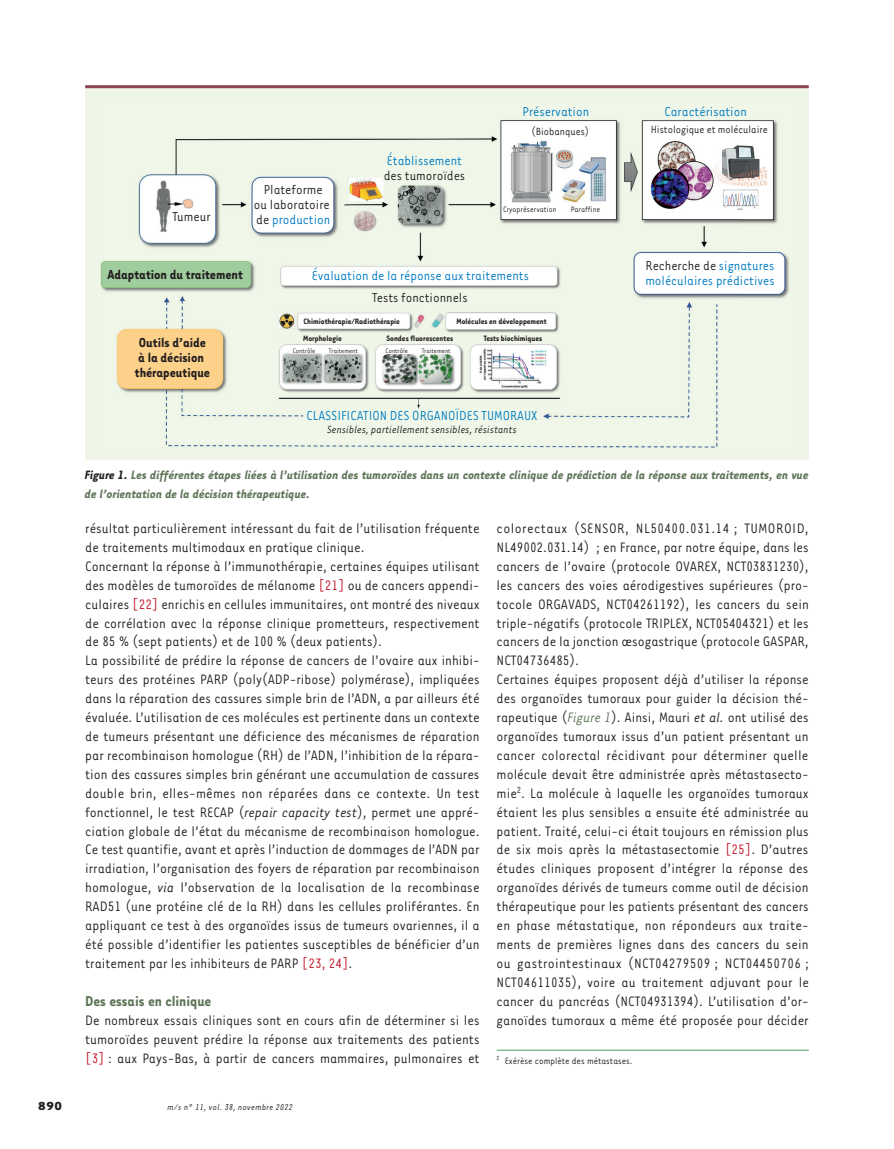
<style>
.page{position:relative;width:894px;height:1149px;background:#fff}
.page>*{position:absolute;margin:0;border:0;box-sizing:border-box;transform-origin:0 0}
.t1{font:700 16.5px "Tarzana Narrow";color:#5f7659}
.t2{font:15.75px/18.9px "Tarzana Narrow";color:#231f20}
.t3{font:15px/15px "Tarzana Narrow";color:#007cc2}
.t4{font:15px/15px "Tarzana Narrow";color:#231f20;text-align:center}
.t5{font:700 15px/15px "Tarzana Narrow";color:#231f20}
.t6{font:italic 700 13.95px/18.9px "Tarzana Narrow";color:#5f7659}
.t7{font:700 13.5px "Tarzana Wide";color:#231f20}
.t8{font:italic 12px "Tarzana Narrow";color:#231f20}
.t9{font:12px "Tarzana Narrow";color:#231f20}
.t10{font:10.5px "Tarzana Narrow";color:#231f20}
.t11{font:italic 9.75px "Tarzana Narrow";letter-spacing:.025em;color:#231f20}
.t12{font:700 9px "Tarzana Narrow";color:#231f20}
.t13{font:9px "Tarzana Narrow";color:#231f20}
.t14{font:7.5px "Tarzana Narrow";color:#231f20}
.s1{color:#007cc2}
.s2{color:#231f20}
.s3{color:#c11527}
.s4{font-style:italic}
.s5{font-style:italic;color:#5f7659}
</style>
<div class="page">
<hr style="left:496px;top:1049px;width:312px;height:1px;background:#84ba95">
<div style="left:85px;top:85px;width:723px;height:374px;background:#eff6e8"></div>
<img style="left:100px;top:120px;width:689px;height:328px">
<hr style="left:85px;top:85px;width:723px;height:3px;background:#8d454f">
<p class="t4" style="left:172px;top:208px;width:40px">Tumeur</p>
<p class="t4" style="left:254px;top:181px;width:78px">Plateforme<br>ou laboratoire de <span class="s1">production</span></p>
<p class="t3" style="left:387px;top:152px;width:77px">Établissement</p>
<p class="t4" style="left:383px;top:167px;width:83px">des tumoroïdes</p>
<p class="t3" style="left:522px;top:103px;width:68px">Préservation</p>
<p class="t9" style="left:531px;top:124px;width:59px">(Biobanques)</p>
<p class="t13" style="left:503px;top:204px;width:55px">Cryopréservation</p>
<p class="t13" style="left:570px;top:204px;width:31px">Paraffine</p>
<p class="t5" style="left:107px;top:266px;width:137px">Adaptation du traitement</p>
<p class="t5" style="left:135px;top:334px;width:77px">Outils d’aide à la décision thérapeutique</p>
<p class="t3" style="left:312px;top:268px;width:218px">Évaluation de la réponse aux traitements</p>
<p class="t4" style="left:372px;top:290px;width:97px">Tests fonctionnels</p>
<p class="t12" style="left:303px;top:315px;width:98px">Chimiothérapie/Radiothérapie</p>
<p class="t12" style="left:456px;top:315px;width:92px">Molécules en développement</p>
<p class="t12" style="left:303px;top:333px;width:40px">Morphologie</p>
<p class="t12" style="left:386px;top:333px;width:68px">Sondes fluorescentes</p>
<p class="t12" style="left:483px;top:333px;width:60px">Tests biochimiques</p>
<p class="t14" style="left:293px;top:346px;width:24px">Contrôle</p>
<p class="t14" style="left:329px;top:346px;width:30px">Traitement</p>
<p class="t14" style="left:385px;top:346px;width:24px">Contrôle</p>
<p class="t14" style="left:421px;top:346px;width:30px">Traitement</p>
<p class="t3" style="left:664px;top:103px;width:84px">Caractérisation</p>
<p class="t9" style="left:650px;top:122px;width:118px">Histologique et moléculaire</p>
<p class="t3" style="left:645px;top:257px;width:131px"><span class="s2">Recherche de</span> signatures moléculaires prédictives</p>
<p class="t3" style="left:306px;top:407px;width:232px">CLASSIFICATION DES ORGANOÏDES TUMORAUX</p>
<p class="t8" style="left:327px;top:422px;width:191px">Sensibles, partiellement sensibles, résistants</p>
<p class="t6" style="left:85px;top:464px;width:725px"><span class="s2">Figure 1.</span> Les différentes étapes liées à l’utilisation des tumoroïdes dans un contexte clinique de prédiction de la réponse aux traitements, en vue de l’orientation de la décision thérapeutique.</p>
<p class="t2" style="left:85px;top:518px;width:396px">résultat particulièrement intéressant du fait de l’utilisation fréquente de traitements multimodaux en pratique clinique.<br>Concernant la réponse à l’immunothérapie, certaines équipes utilisant des modèles de tumoroïdes de mélanome <span class="s3">[21]</span> ou de cancers appendi&shy;culaires <span class="s3">[22]</span> enrichis en cellules immunitaires, ont montré des niveaux de corrélation avec la réponse clinique prometteurs, respectivement de 85 % (sept patients) et de 100 % (deux patients).<br>La possibilité de prédire la réponse de cancers de l’ovaire aux inhibi&shy;teurs des protéines PARP (poly(ADP-ribose) polymérase), impliquées dans la réparation des cassures simple brin de l’ADN, a par ailleurs été évaluée. L’utilisation de ces molécules est pertinente dans un contexte de tumeurs présentant une déficience des mécanismes de réparation par recombinaison homologue (RH) de l’ADN, l’inhibition de la répara&shy;tion des cassures simples brin générant une accumulation de cassures double brin, elles-mêmes non réparées dans ce contexte. Un test fonctionnel, le test RECAP (<span class="s4">repair capacity test</span>), permet une appré- ciation globale de l’état du mécanisme de recombinaison homologue.<br>Ce test quantifie, avant et après l’induction de dommages de l’ADN par irradiation, l’organisation des foyers de réparation par recombinaison homologue, <span class="s4">via</span> l’observation de la localisation de la recombinase RAD51 (une protéine clé de la RH) dans les cellules proliférantes. En appliquant ce test à des organoïdes issus de tumeurs ovariennes, il a été possible d’identifier les patientes susceptibles de bénéficier d’un traitement par les inhibiteurs de PARP <span class="s3">[23, 24]</span>.</p>
<p class="t1" style="left:85px;top:990px;width:128px">Des essais en clinique</p>
<p class="t2" style="left:85px;top:1009px;width:396px;text-align:justify">De nombreux essais cliniques sont en cours afin de déterminer si les tumoroïdes peuvent prédire la réponse aux traitements des patients <span class="s3">[3]</span> : aux Pays-Bas, à partir de cancers mammaires, pulmonaires et</p>
<p class="t7" style="left:38px;top:1097px;width:26px">890</p>
<p class="t11" style="left:167px;top:1100px;width:127px">m/s n° 11, vol. 38, novembre 2022</p>
<p class="t2" style="left:496px;top:518px;width:314px">colorectaux (SENSOR, NL50400.031.14 ; TUMOROID, NL49002.031.14) ; en France, par notre équipe, dans les cancers de l’ovaire (protocole OVAREX, NCT03831230), les cancers des voies aérodigestives supérieures (pro&shy;tocole ORGAVADS, NCT04261192), les cancers du sein triple-négatifs (protocole TRIPLEX, NCT05404321) et les cancers de la jonction œsogastrique (protocole GASPAR, NCT04736485).<br>Certaines équipes proposent déjà d’utiliser la réponse des organoïdes tumoraux pour guider la décision thé- rapeutique (<span class="s5">Figure 1</span>). Ainsi, Mauri <span class="s4">et al.</span> ont utilisé des organoïdes tumoraux issus d’un patient présentant un cancer colorectal récidivant pour déterminer quelle molécule devait être administrée après métastasecto&shy;mie<sup>2</sup>. La molécule à laquelle les organoïdes tumoraux étaient les plus sensibles a ensuite été administrée au patient. Traité, celui-ci était toujours en rémission plus de six mois après la métastasectomie <span class="s3">[25]</span>. D’autres études cliniques proposent d’intégrer la réponse des organoïdes dérivés de tumeurs comme outil de décision thérapeutique pour les patients présentant des cancers en phase métastatique, non répondeurs aux traite&shy;ments de premières lignes dans des cancers du sein ou gastrointestinaux (NCT04279509 ; NCT04450706 ; NCT04611035), voire au traitement adjuvant pour le cancer du pancréas (NCT04931394). L’utilisation d’or&shy;ga noïdes tumoraux a même été proposée pour décider</p>
<p class="t10" style="left:496px;top:1054px;width:137px"><sup>2</sup> Exérèse complète des métastases.</p>
</div>
